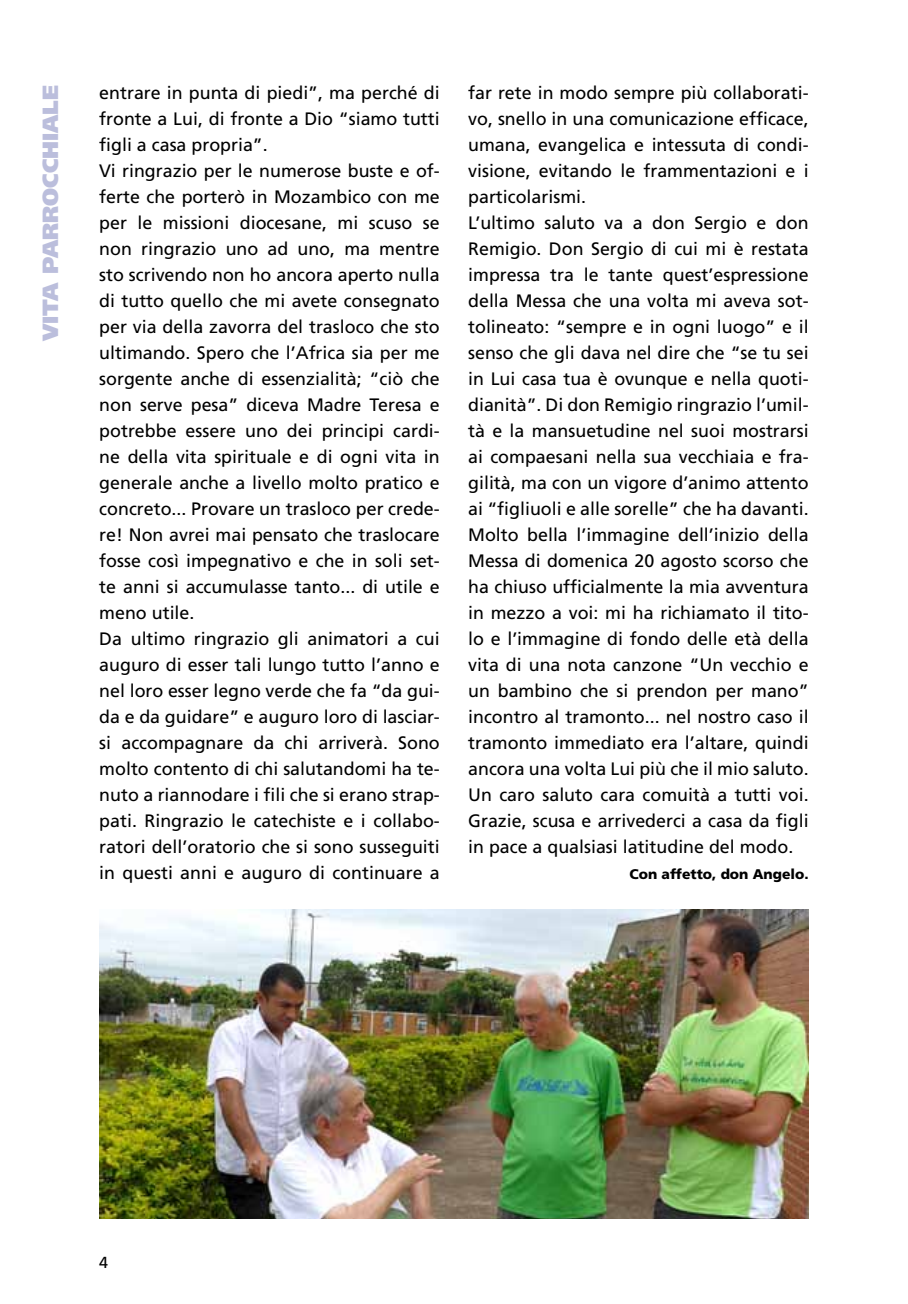
<style>
.page{position:relative;width:908px;height:1304px;background:#fff}
.page>*{position:absolute;margin:0;border:0;box-sizing:border-box;transform-origin:0 0}
.t1{font:900 22px "Frutiger";color:#bbbedc}
.t2{font:18px/26px "Frutiger";color:#000}
.t3{font:16px "Frutiger";color:#000}
.t4{font:900 14px "Frutiger";color:#000}
</style>
<div class="page">
<img style="left:99px;top:909px;width:709px;height:310px">
<p class="t1" style="left:37px;top:341px;width:258px;rotate:-90deg">vita parrocchiale</p>
<p class="t2" style="left:99px;top:80px;width:342px">entrare in punta di piedi”, ma perché di fronte a Lui, di fronte a Dio “siamo tutti figli a casa propria”.<br>Vi ringrazio per le numerose buste e of&shy;ferte che porterò in Mozambico con me per le missioni diocesane, mi scuso se non ringrazio uno ad uno, ma mentre sto scrivendo non ho ancora aperto nulla di tutto quello che mi avete consegnato per via della zavorra del trasloco che sto ultimando. Spero che l’Africa sia per me sorgente anche di essenzialità; “ciò che non serve pesa” diceva M adre Teresa e potrebbe essere uno dei principi cardi&shy;ne della vita spirituale e di ogni vita in generale anche a livello molto pratico e concreto... Provare un trasloco per crede&shy;re! Non avrei mai pensato che traslocare fosse così impegnativo e che in soli set&shy;te anni si accumulasse tanto... di utile e meno utile.<br>Da ultimo ringrazio gli animatori a cui auguro di esser tali lungo tutto l’anno e nel loro esser legno verde che fa “da gui&shy;da e da guidare” e auguro loro di lasciar&shy;si accompagnare da chi arriverà. Sono molto contento di chi salutandomi ha te&shy;nuto a riannodare i fili che si erano strap&shy;pati. Ringrazio le catechiste e i collabo&shy;ratori dell’oratorio che si sono susseguiti in questi anni e auguro di continuare a</p>
<p class="t2" style="left:468px;top:79px;width:342px">far rete in modo sempre più collaborati&shy;vo, snello in una comunicazione efficace, umana, evangelica e intessuta di condi&shy;visione, evitando le frammentazioni e i particolarismi.<br>L’ultimo saluto va a don Sergio e don Remigio. Don Sergio di cui mi è restata impressa tra le tante quest’espressione della M essa che una volta mi aveva sot&shy;tolineato: “sempre e in ogni luogo” e il senso che gli dava nel dire che “se tu sei in Lui casa tua è ovunque e nella quoti&shy;dianità”. Di don Remigio ringrazio l’umil&shy;tà e la mansuetudine nel suoi mostrarsi ai compaesani nella sua vecchiaia e fra&shy;gilità, ma con un vigore d’animo attento ai “figliuoli e alle sorelle” che ha davanti.<br>Molto bella l’immagine dell’inizio della Messa di domenica 20 agosto scorso che ha chiuso ufficialmente la mia avventura in mezzo a voi: mi ha richiamato il tito&shy;lo e l’immagine di fondo delle età della vita di una nota canzone “U n vecchio e un bambino che si prendon per mano” incontro al tramonto... nel nostro caso il tramonto immediato era l’altare, quindi ancora una volta Lui più che il mio saluto.<br>U n caro saluto cara comuità a tutti voi.<br>Grazie, scusa e arrivederci a casa da figli in pace a qualsiasi latitudine del modo.</p>
<p class="t4" style="left:629px;top:866px;width:180px">Con affetto, don Angelo.</p>
<p class="t3" style="left:99px;top:1253px;width:10px">4</p>
</div>
